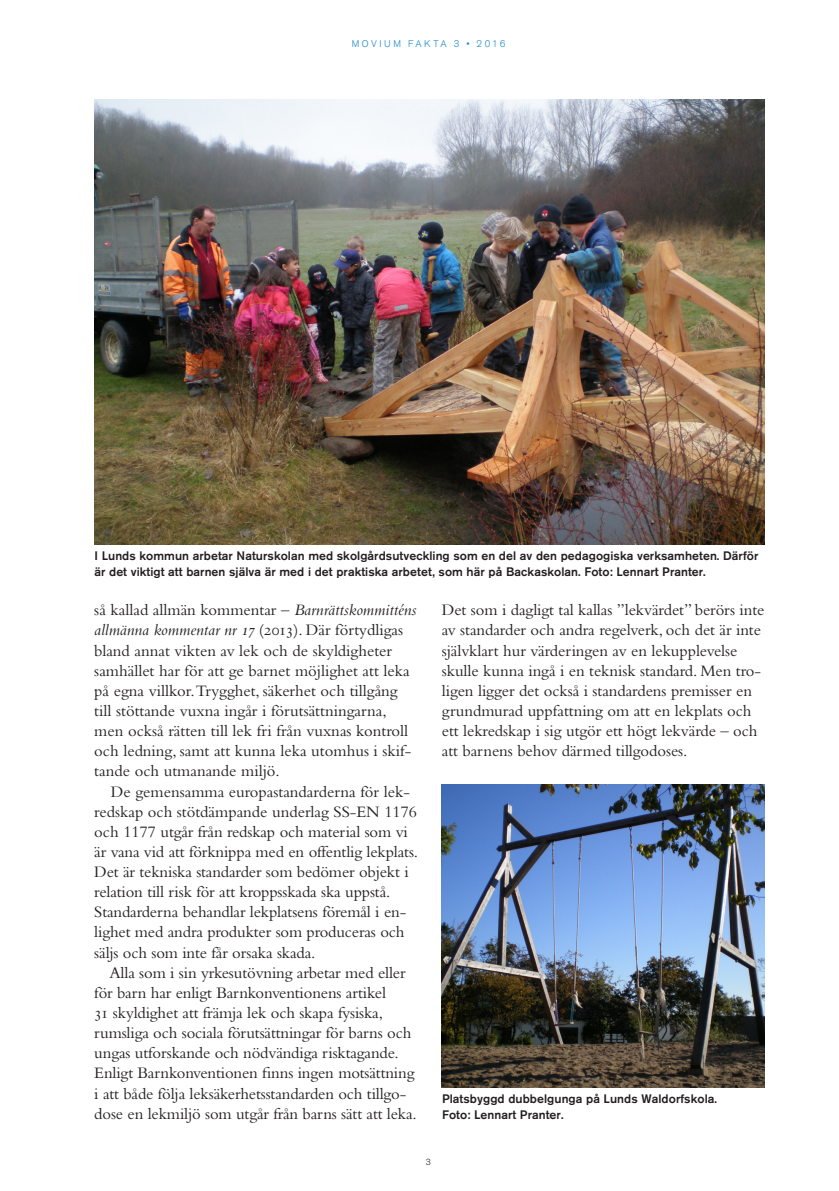
<style>
.page{position:relative;width:839px;height:1191px;background:#fff}
.page>*{position:absolute;margin:0;border:0;box-sizing:border-box;transform-origin:0 0}
.t1{font:16.62px/20.1px "Bembo";letter-spacing:-.005em;color:#231f20}
.t2{font:500 12.25px/15.8px "Akzidenz Grotesk BQ";letter-spacing:.005em;color:#231f20}
.t3{font:300 9.62px "Akzidenz Grotesk BQ";letter-spacing:.26em;color:#1b88c8}
.t4{font:300 8.75px "Akzidenz Grotesk BQ";color:#231f20}
.s1{font-style:italic}
.s2{font-family:"Bembo Italic Os F"}
.s3{font-family:"Bembo SC"}
</style>
<div class="page">
<img style="left:94px;top:99px;width:670px;height:445px">
<img style="left:441px;top:784px;width:323px;height:303px">
<p class="t3" style="left:352px;top:38px;width:155px">MOVIUM FAKTA 3 • 2016</p>
<p class="t2" style="left:94px;top:548px;width:665px">I Lunds kommun arbetar Naturskolan med skolgårdsutveckling som en del av den pedagogiska verksamheten. Därför är det viktigt att barnen själva är med i det praktiska arbetet, som här på Backaskolan. Foto: Lennart Pranter.</p>
<p class="t1" style="left:94px;top:600px;width:324px">så kallad allmän kommentar – <span class="s1">Barnrättskommitténs allmänna kommentar nr</span> <span class="s2">17</span> <span class="s3">(2013)</span>. Där förtydligas bland annat vikten av lek och de skyldigheter samhället har för att ge barnet möjlighet att leka på egna villkor.Trygghet, säkerhet och tillgång till stöttande vuxna ingår i förutsättningarna, men också rätten till lek fri från vuxnas kontroll och ledning, samt att kunna leka utomhus i skif&shy;tande och utmanande miljö.</p>
<p class="t1" style="left:94px;top:781px;width:325px;text-indent:17px">De gemensamma europastandarderna för lek&shy;redskap och stötdämpande underlag SS-EN 1176 och 1177 utgår från redskap och material som vi är vana vid att förknippa med en offentlig lekplats.<br>Det är tekniska standarder som bedömer objekt i relation till risk för att kroppsskada ska uppstå.<br>Standarderna behandlar lekplatsens föremål i en--- lighet med andra produkter som produceras och säljs och som inte får orsaka skada.</p>
<p class="t1" style="left:94px;top:962px;width:324px;text-indent:15px">Alla som i sin yrkesutövning arbetar med eller för barn har enligt Barnkonventionens artikel<br><span class="s3">31</span> skyldighet att främja lek och skapa fysiska, rumsliga och sociala förutsättningar för barns och ungas utforskande och nödvändiga risktagande.<br>Enligt Barnkonventionen finns ingen motsättning i att både följa leksäkerhetsstandarden och tillgo&shy;dose en lekmiljö som utgår från barns sätt att leka.</p>
<p class="t1" style="left:441px;top:600px;width:324px">Det som i dagligt tal kallas ”lekvärdet” berörs inte av standarder och andra regelverk, och det är inte självklart hur värderingen av en lekupplevelse skulle kunna ingå i en teknisk standard. Men tro&shy;ligen ligger det också i standardens premisser en grundmurad uppfattning om att en lekplats och ett lekredskap i sig utgör ett högt lekvärde – och att barnens behov därmed tillgodoses.</p>
<p class="t2" style="left:442px;top:1090px;width:276px">Platsbyggd dubbelgunga på Lunds Waldorfskola.<br>Foto: Lennart Pranter.</p>
<p class="t4" style="left:425px;top:1156px;width:7px">3</p>
</div>
